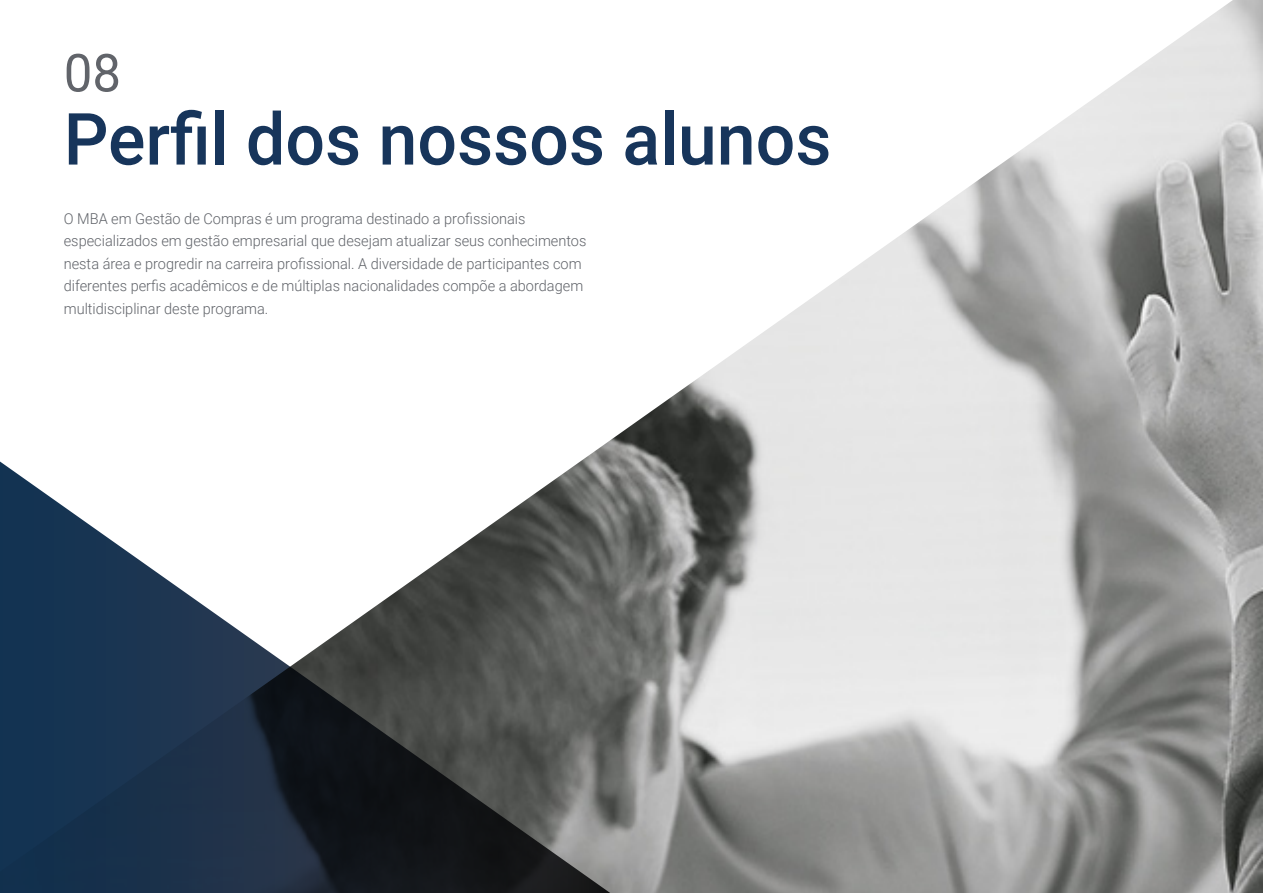
<style>
.page{position:relative;width:1263px;height:893px;background:#fff}
.page>*{position:absolute;margin:0;border:0;box-sizing:border-box;transform-origin:0 0}
.t1{font:500 72px "Roboto";color:#17355b}
.t2{font:52.5px "Roboto";color:#61646a}
.t3{font:300 15px/22.5px "Roboto";color:#61646a}
</style>
<div class="page">
<img style="left:602px;top:0;width:661px;height:893px">
<svg style="left:0;top:446px;width:640px;height:447px"></svg>
<h2 class="t2" style="left:64px;top:36px;width:59px">08</h2>
<h1 class="t1" style="left:64px;top:89px;width:769px">Perfil dos nossos alunos</h1>
<p class="t3" style="left:64px;top:207px;width:524px">O MBA em Gestão de Compras é um programa destinado a profissionais especializados em gestão empresarial que desejam atualizar seus conhecimentos nesta área e progredir na carreira profissional. A diversidade de participantes com diferentes perfis acadêmicos e de múltiplas nacionalidades compõe a abordagem multidisciplinar deste programa.</p>
</div>
